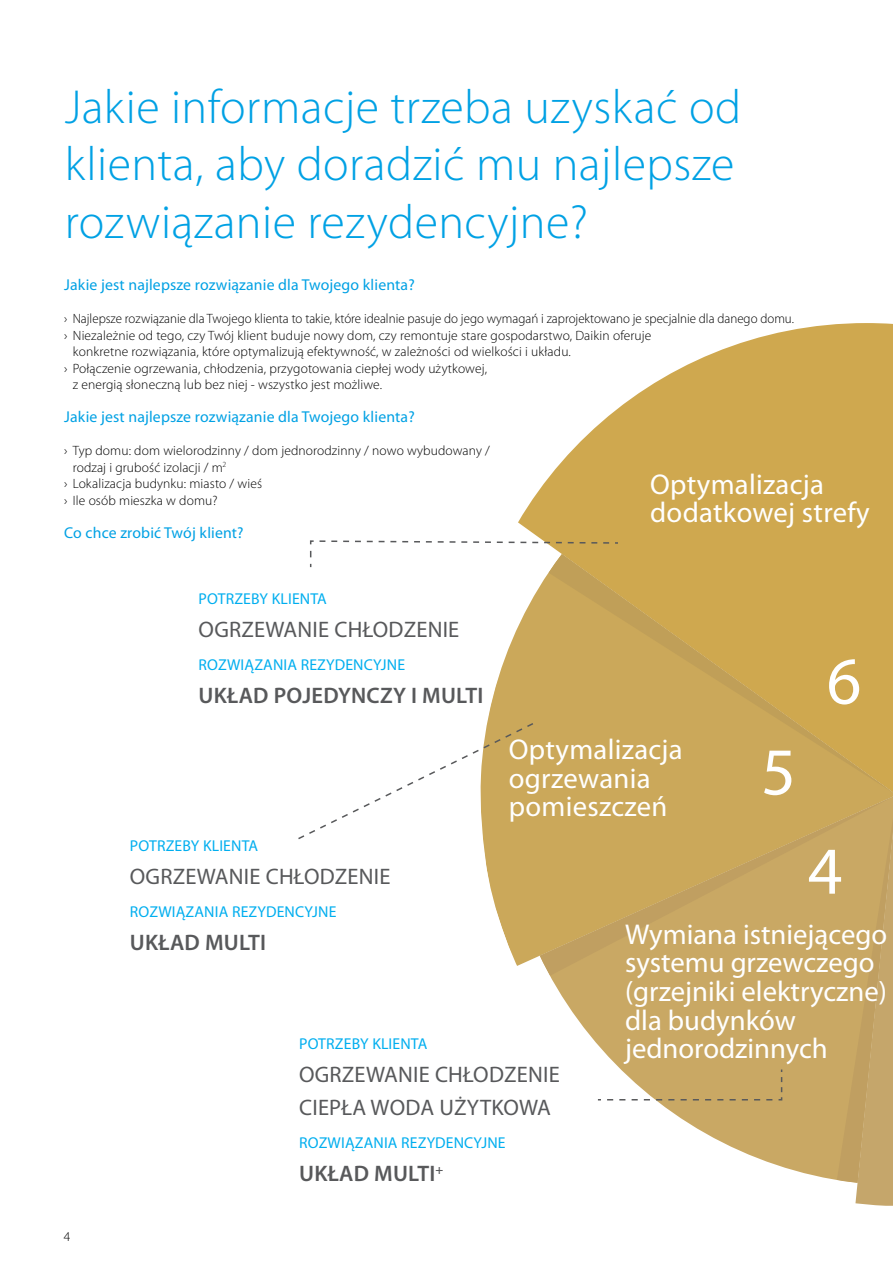
<style>
.page{position:relative;width:893px;height:1263px;background:#fff}
.page>*{position:absolute;margin:0;border:0;box-sizing:border-box;transform-origin:0 0}
.t1{font:67.5px "Myriad Pro";color:#fff}
.t2{font:300 48px/57.6px "Myriad Pro";letter-spacing:.01em;color:#00a1e4}
.t3{font:28.65px/28.7px "Myriad Pro";color:#fff}
.t4{font:22.5px/33px "Myriad Pro";letter-spacing:.01em;color:#58595b}
.t5{font:600 22.5px "Myriad Pro";letter-spacing:.01em;color:#58595b}
.t6{font:15.75px "Myriad Pro";letter-spacing:.01em;color:#00a1e4}
.t7{font:15.75px "Myriad Pro";letter-spacing:.01em;color:#00aeef}
.t8{font:300 13.5px "Myriad Pro";letter-spacing:.01em;color:#000}
.t9{font:300 13.5px "Myriad Pro";letter-spacing:.01em;color:#000;scale:.96 1}
</style>
<div class="page">
<svg style="left:518px;top:323px;width:375px;height:228px;fill:#cfa84f"></svg>
<svg style="left:483px;top:551px;width:410px;height:415px;fill:#cba85a"></svg>
<svg style="left:548px;top:554px;width:345px;height:241px;background:#cca754"></svg>
<svg style="left:536px;top:795px;width:301px;height:385px;fill:#c9a864"></svg>
<svg style="left:540px;top:795px;width:297px;height:181px;background:#c9a75e"></svg>
<svg style="left:837px;top:795px;width:56px;height:411px;background:#c7a768"></svg>
<svg style="left:596px;top:1068px;width:187px;height:33px"></svg>
<svg style="left:310px;top:540px;width:309px;height:29px"></svg>
<svg style="left:298px;top:722px;width:237px;height:119px"></svg>
<h2 class="t2" style="left:65px;top:79px;width:678px">Jakie informacje trzeba uzyskać od klienta, aby doradzić mu najlepsze rozwiązanie rezydencyjne?</h2>
<p class="t6" style="left:64px;top:276px;width:352px">Jakie jest najlepsze rozwiązanie dla Twojego klienta?</p>
<p class="t9" style="left:64px;top:311px;width:762px">› Najlepsze rozwiązanie dla Twojego klienta to takie, które idealnie pasuje do jego wymagań i zaprojektowano je specjalnie dla danego domu.</p>
<p class="t8" style="left:64px;top:328px;width:589px">› Niezależnie od tego, czy Twój klient buduje nowy dom, czy remontuje stare gospodarstwo, Daikin oferuje</p>
<p class="t8" style="left:73px;top:344px;width:500px">konkretne rozwiązania, które optymalizują efektywność, w zależności od wielkości i układu.</p>
<p class="t8" style="left:64px;top:361px;width:424px">› Połączenie ogrzewania, chłodzenia, przygotowania ciepłej wody użytkowej,</p>
<p class="t8" style="left:73px;top:377px;width:311px">z energią słoneczną lub bez niej - wszystko jest możliwe.</p>
<p class="t6" style="left:64px;top:408px;width:352px">Jakie jest najlepsze rozwiązanie dla Twojego klienta?</p>
<p class="t8" style="left:64px;top:443px;width:427px">› Typ domu: dom wielorodzinny / dom jednorodzinny / nowo wybudowany /</p>
<p class="t8" style="left:73px;top:460px;width:155px">rodzaj i grubość izolacji / m<sup>2</sup></p>
<p class="t8" style="left:64px;top:476px;width:199px">› Lokalizacja budynku: miasto / wieś</p>
<p class="t8" style="left:64px;top:493px;width:155px">› Ile osób mieszka w domu?</p>
<p class="t6" style="left:64px;top:524px;width:181px">Co chce zrobić Twój klient?</p>
<h3 class="t3" style="left:650px;top:470px;width:221px">Optymalizacja dodatkowej strefy</h3>
<p class="t7" style="left:199px;top:590px;width:130px">POTRZEBY KLIENTA</p>
<h3 class="t4" style="left:199px;top:613px;width:262px">OGRZEWANIE CHŁODZENIE</h3>
<p class="t7" style="left:199px;top:656px;width:208px">ROZWIĄZANIA REZYDENCYJNE</p>
<h3 class="t5" style="left:199px;top:683px;width:286px">UKŁAD POJEDYNCZY I MULTI</h3>
<h3 class="t3" style="left:509px;top:736px;width:175px">Optymalizacja ogrzewania pomieszczeń</h3>
<h1 class="t1" style="left:761px;top:735px;width:36px">5</h1>
<h1 class="t1" style="left:827px;top:644px;width:36px">6</h1>
<p class="t8" style="left:64px;top:1229px;width:8px">4</p>
<p class="t7" style="left:130px;top:837px;width:130px">POTRZEBY KLIENTA</p>
<h3 class="t4" style="left:130px;top:860px;width:262px">OGRZEWANIE CHŁODZENIE</h3>
<p class="t7" style="left:130px;top:903px;width:208px">ROZWIĄZANIA REZYDENCYJNE</p>
<h3 class="t5" style="left:130px;top:930px;width:138px">UKŁAD MULTI</h3>
<p class="t7" style="left:299px;top:1035px;width:130px">POTRZEBY KLIENTA</p>
<h3 class="t4" style="left:299px;top:1058px;width:262px">OGRZEWANIE CHŁODZENIE<br>CIEPŁA WODA UŻYTKOWA</h3>
<p class="t7" style="left:299px;top:1134px;width:208px">ROZWIĄZANIA REZYDENCYJNE</p>
<h3 class="t5" style="left:299px;top:1161px;width:146px">UKŁAD MULTI<sup>+</sup></h3>
<h1 class="t1" style="left:808px;top:834px;width:36px">4</h1>
<h3 class="t3" style="left:625px;top:920px;width:264px">Wymiana istniejącego systemu grzewczego (grzejniki elektryczne) dla budynków jednorodzinnych</h3>
</div>
